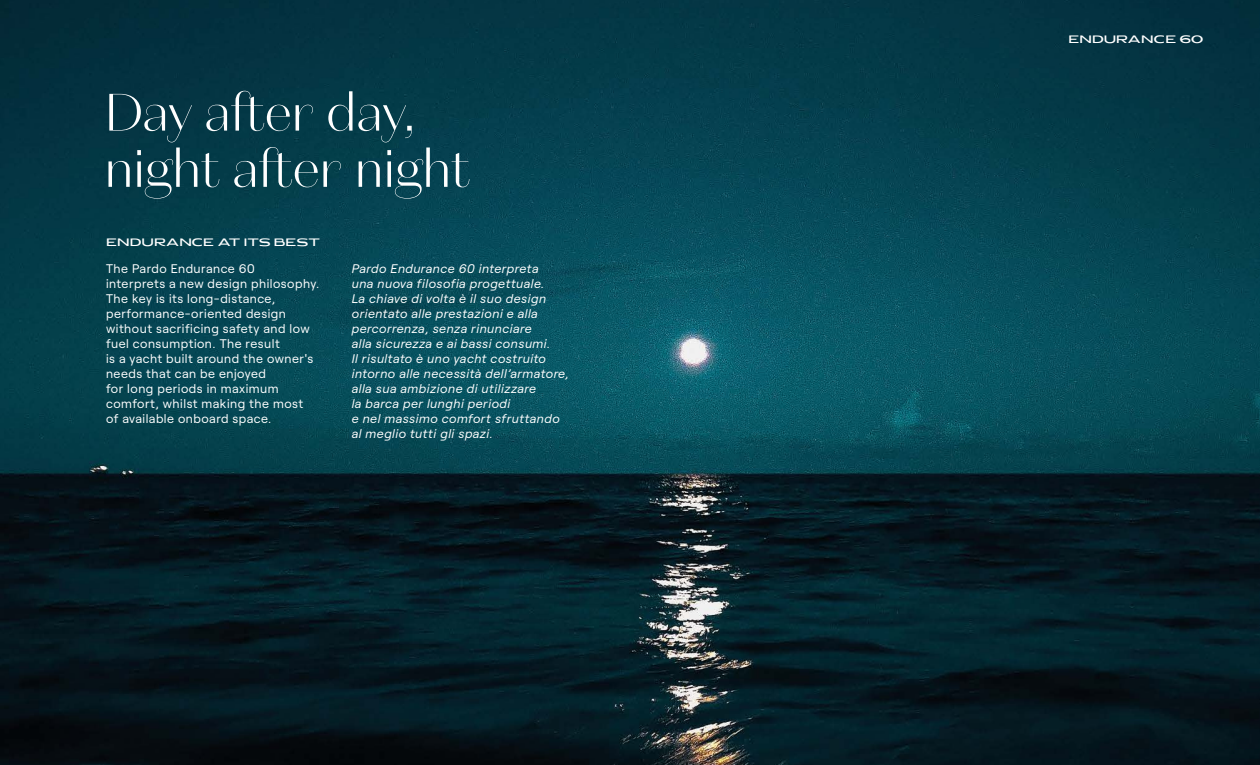
<style>
.page{position:relative;width:1260px;height:765px;background:#fff}
.page>*{position:absolute;margin:0;border:0;box-sizing:border-box;transform-origin:0 0}
.t1{font:300 52.5px/56.2px "Domaine Sans Display";color:#fff}
.t2{font:17.5px "Pauraque Sans Clean";color:#fff}
.t3{font:italic 12.5px/15px "Roobert";letter-spacing:.04em;color:#fff}
.t4{font:12.5px/15px "Roobert";letter-spacing:.04em;color:#fff}
</style>
<div class="page">
<img style="left:0;top:0;width:1260px;height:765px">
<h1 class="t1" style="left:104px;top:84px;width:367px">Day after day, night after night</h1>
<h2 class="t2" style="left:106px;top:230px;width:216px">Endurance AT ITS BEST</h2>
<p class="t3" style="left:352px;top:260px;width:218px">Pardo Endurance 60 interpreta<br>una nuova filosofia progettuale.<br>La chiave di volta è il suo design orientato alle prestazioni e alla percorrenza, senza rinunciare<br>alla sicurezza e ai bassi consumi.<br>Il risultato è uno yacht costruito intorno alle necessità dell’armatore, alla sua ambizione di utilizzare<br>la barca per lunghi periodi<br>e nel massimo comfort sfruttando al meglio tutti gli spazi.</p>
<p class="t4" style="left:106px;top:260px;width:215px">The Pardo Endurance 60<br>interprets a new design philosophy.<br>The key is its long-distance, performance-oriented design without sacrificing safety and low fuel consumption. The result<br>is a yacht built around the owner's needs that can be enjoyed<br>for long periods in maximum comfort, whilst making the most<br>of available onboard space.</p>
<h2 class="t2" style="left:1068px;top:27px;width:136px">ENDURANCE 60</h2>
</div>
